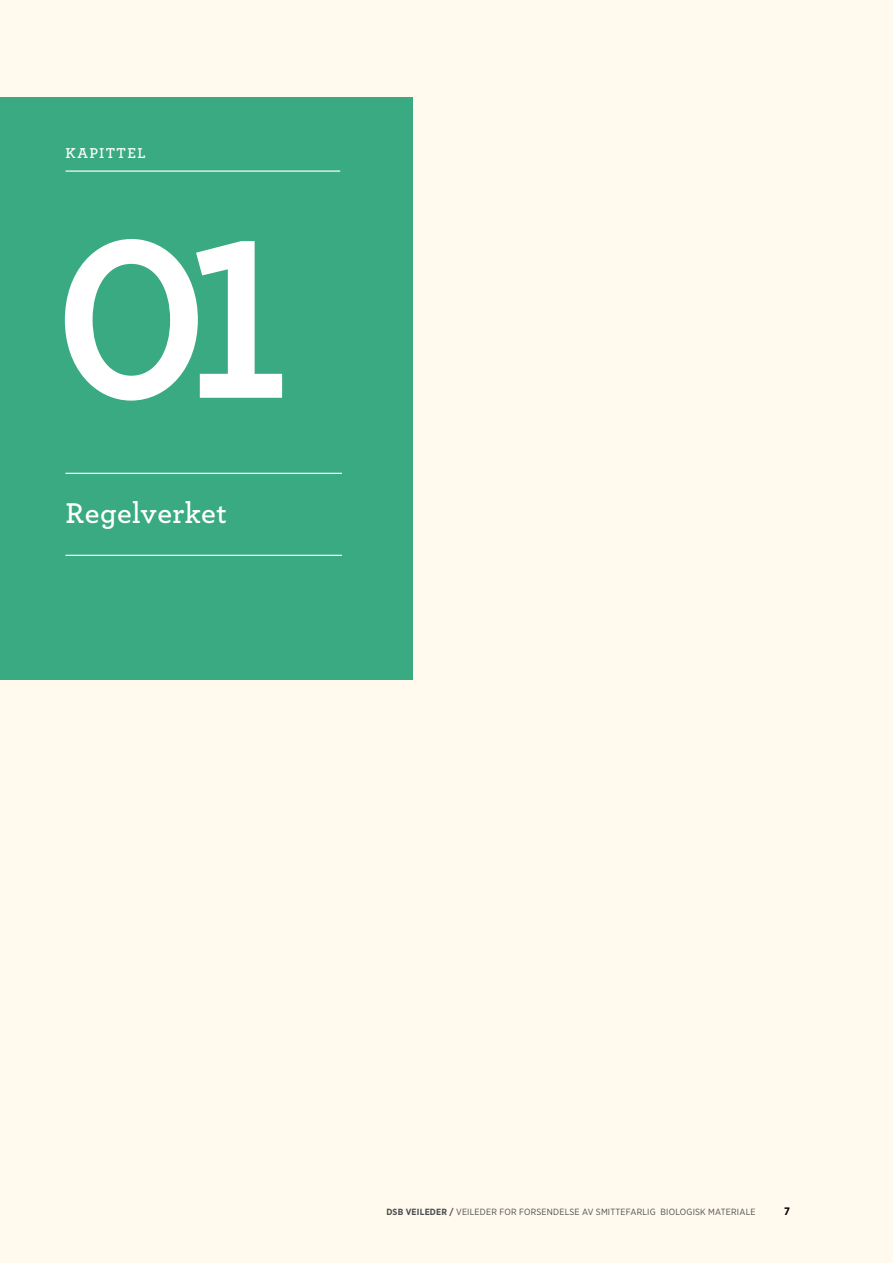
<style>
.page{position:relative;width:893px;height:1263px;background:#fffaed}
.page>*{position:absolute;margin:0;border:0;box-sizing:border-box;transform-origin:0 0}
.t1{font:700 237px "Archer";color:#fff}
.t2{font:600 30px "Archer";letter-spacing:.015em;color:#fff}
.t3{font:600 15px "Archer";letter-spacing:.09em;color:#fff}
.t4{font:700 10.8px "Gotham Narrow";color:#000}
.t5{font:9px "Gotham Narrow";letter-spacing:.02em;color:#4d4d4f}
.s1{font-weight:700}
</style>
<div class="page">
<div style="left:0;top:97px;width:412px;height:583px;background:#39aa81"></div>
<hr style="left:66px;top:170px;width:274px;height:2px;background:#fff">
<hr style="left:66px;top:473px;width:276px;height:1px;background:#fff">
<hr style="left:66px;top:555px;width:276px;height:1px;background:#fff">
<h3 class="t3" style="left:66px;top:141px;width:82px">KAPITTEL</h3>
<h1 class="t1" style="left:53px;top:132px;width:239px">01</h1>
<h2 class="t2" style="left:66px;top:490px;width:163px">Regelverket</h2>
<p class="t5" style="left:386px;top:1206px;width:371px"><span class="s1">DSB VEILEDER /</span> VEILEDER FOR FORSENDELSE AV SMITTEFARLIG BIOLOGISK MATERIALE</p>
<p class="t4" style="left:784px;top:1204px;width:7px">7</p>
</div>
